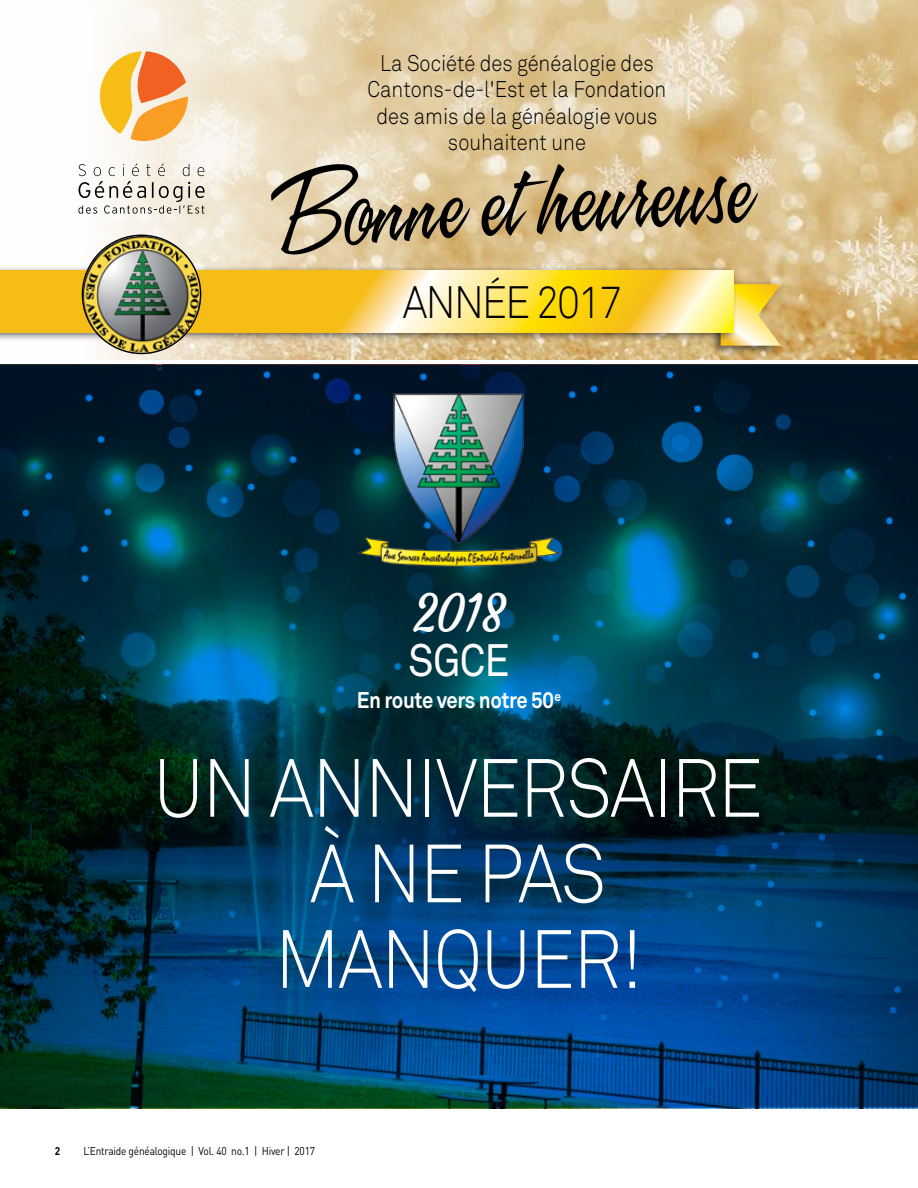
<style>
.page{position:relative;width:918px;height:1188px;background:#fff}
.page>*{position:absolute;margin:0;border:0;box-sizing:border-box;transform-origin:0 0}
.t1{font:97.5px "A&S Speedway";color:#000;scale:.9 1}
.t2{font:300 81.3px/85.5px "Akkurat";letter-spacing:-.02em;color:#fff;text-align:center;scale:.9 1}
.t3{font:52.5px "Courgette";color:#fff;scale:.9 1}
.t4{font:300 44.85px "Akkurat";letter-spacing:-.04em;color:#000;scale:.9 1}
.t5{font:44.85px "Akkurat";color:#fff;scale:.9 1}
.t6{font:300 22.5px/26.1px "Akkurat";color:#000;text-align:center;scale:.9 1}
.t7{font:700 22.5px "Akkurat";letter-spacing:-.02em;color:#fff;scale:.9 1}
.t8{font:11.25px "DIN";letter-spacing:-.02em;color:#000;scale:.9 1}
.t9{font:700 11.25px "DIN";color:#000;scale:.9 1}
</style>
<div class="page">
<img style="left:0;top:364px;width:918px;height:743px">
<img style="left:89px;top:0;width:829px;height:359px">
<div style="left:709px;top:279px;width:74px;height:76px;background:#000;opacity:.6"></div>
<svg style="left:721px;top:284px;width:60px;height:62px;background:#f1d46b"></svg>
<div style="left:0;top:266px;width:737px;height:75px;background:#000;opacity:.6"></div>
<svg style="left:0;top:270px;width:734px;height:62px;background:#f9d149"></svg>
<svg style="left:99px;top:51px;width:89px;height:92px;background:#f6b96a"></svg>
<svg style="left:78px;top:164px;width:127px;height:50px"></svg>
<img style="left:83px;top:236px;width:117px;height:117px;border-radius:58px">
<img style="left:357px;top:394px;width:204px;height:173px">
<p class="t6" style="left:368px;top:51px;width:333px">La Société des généalogie des<br>Cantons-de-l'Est et la Fondation des amis de la généalogie vous souhaitent une</p>
<h1 class="t1" style="left:269px;top:161px;width:532px;rotate:-3deg">Bonne et heureuse</h1>
<h3 class="t4" style="left:403px;top:276px;width:246px">ANNÉE 2017</h3>
<h3 class="t3" style="left:413px;top:580px;width:104px">2018</h3>
<h3 class="t5" style="left:408px;top:634px;width:114px">SGCE</h3>
<p class="t7" style="left:357px;top:686px;width:228px">En route vers notre 50<sup>e</sup></p>
<h2 class="t2" style="left:153px;top:747px;width:679px">UN ANNIVERSAIRE<br>À NE PAS<br>MANQUER!</h2>
<p class="t9" style="left:55px;top:1144px;width:8px">2</p>
<p class="t8" style="left:83px;top:1144px;width:259px">L’Entraide généalogique | Vol. 40 no.1 | Hiver | 2017</p>
</div>
